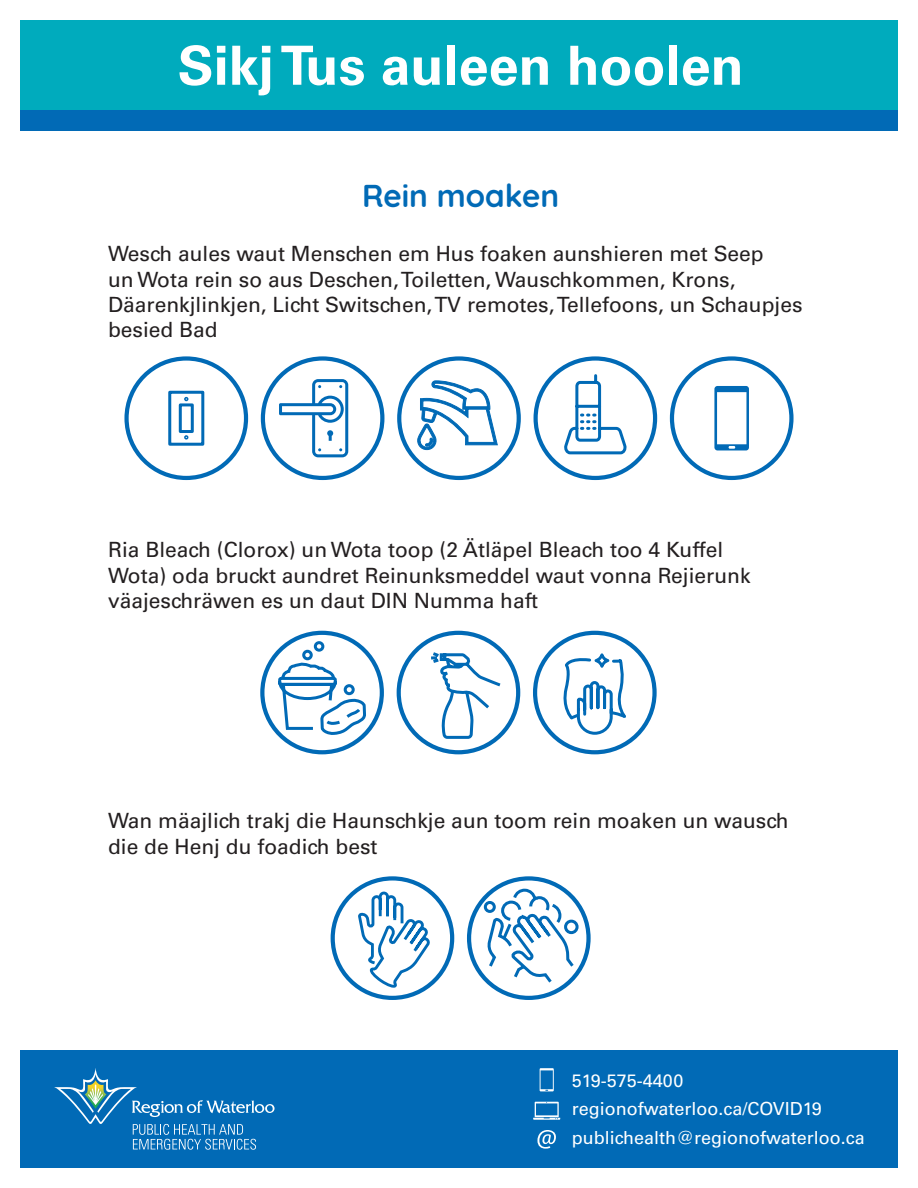
<style>
.page{position:relative;width:918px;height:1188px;background:#fff}
.page>*{position:absolute;margin:0;border:0;box-sizing:border-box;transform-origin:0 0}
.t1{font:700 54px "Univers LT Std";color:#fff}
.t2{font:700 31.5px "Quicksand";color:#016ab6}
.t3{font:21px/25.2px "Univers LT Std";color:#231f20}
.t4{font:18px/28.3px "Univers LT Std";color:#fff}
</style>
<div class="page">
<div style="left:20px;top:1050px;width:878px;height:118px;background:#016ab6"></div>
<div style="left:20px;top:20px;width:878px;height:90px;background:#00abbd"></div>
<div style="left:20px;top:110px;width:878px;height:21px;background:#016ab6"></div>
<svg style="left:54px;top:1068px;width:221px;height:82px"></svg>
<svg style="left:533px;top:1102px;width:27px;height:18px"></svg>
<svg style="left:540px;top:1068px;width:14px;height:23px"></svg>
<svg style="left:537px;top:1130px;width:19px;height:19px"></svg>
<div style="left:397px;top:356px;width:124px;height:124px;border:4px solid #016ab6;border-radius:50%"></div>
<svg style="left:417px;top:381px;width:81px;height:69px"></svg>
<div style="left:261px;top:356px;width:123px;height:124px;border:4px solid #016ab6;border-radius:50%"></div>
<svg style="left:279px;top:379px;width:69px;height:78px"></svg>
<div style="left:534px;top:356px;width:123px;height:124px;border:4px solid #016ab6;border-radius:50%"></div>
<svg style="left:564px;top:374px;width:63px;height:81px"></svg>
<div style="left:670px;top:356px;width:124px;height:124px;border:4px solid #016ab6;border-radius:50%"></div>
<svg style="left:714px;top:386px;width:35px;height:64px"></svg>
<div style="left:124px;top:356px;width:124px;height:124px;border:4px solid #016ab6;border-radius:50%"></div>
<div style="left:168px;top:391px;width:36px;height:55px;border:3px solid #016ab6"></div>
<div style="left:179px;top:403px;width:15px;height:30px;border:3px solid #016ab6"></div>
<svg style="left:184px;top:397px;width:4px;height:4px"></svg>
<svg style="left:184px;top:435px;width:4px;height:5px"></svg>
<svg style="left:262px;top:633px;width:120px;height:119px"></svg>
<svg style="left:277px;top:630px;width:351px;height:361px"></svg>
<h1 class="t1" style="left:178px;top:34px;width:567px">Sikj Tus auleen hoolen</h1>
<h2 class="t2" style="left:362px;top:170px;width:199px">Rein moaken</h2>
<p class="t3" style="left:108px;top:242px;width:696px">Wesch aules waut Menschen em Hus foaken aunshieren met Seep<br>un Wota rein so aus Deschen, Toiletten, Wauschkommen, Krons, Däarenkjlinkjen, Licht Switschen, TV remotes, Tellefoons, un Schaupjes besied Bad</p>
<p class="t3" style="left:108px;top:537px;width:644px">Ria Bleach (Clorox) un Wota toop (2 Ätläpel Bleach too 4 Kuffel<br>Wota) oda bruckt aundret Reinunksmeddel waut vonna Rejierunk väajeschräwen es un daut DIN Numma haft</p>
<p class="t3" style="left:108px;top:808px;width:682px">Wan mäajlich trakj die Haunschkje aun toom rein moaken un wausch die de Henj du foadich best</p>
<p class="t4" style="left:572px;top:1066px;width:295px">519-575-4400 regionofwaterloo.ca/COVID19 publichealth@regionofwaterloo.ca</p>
</div>
